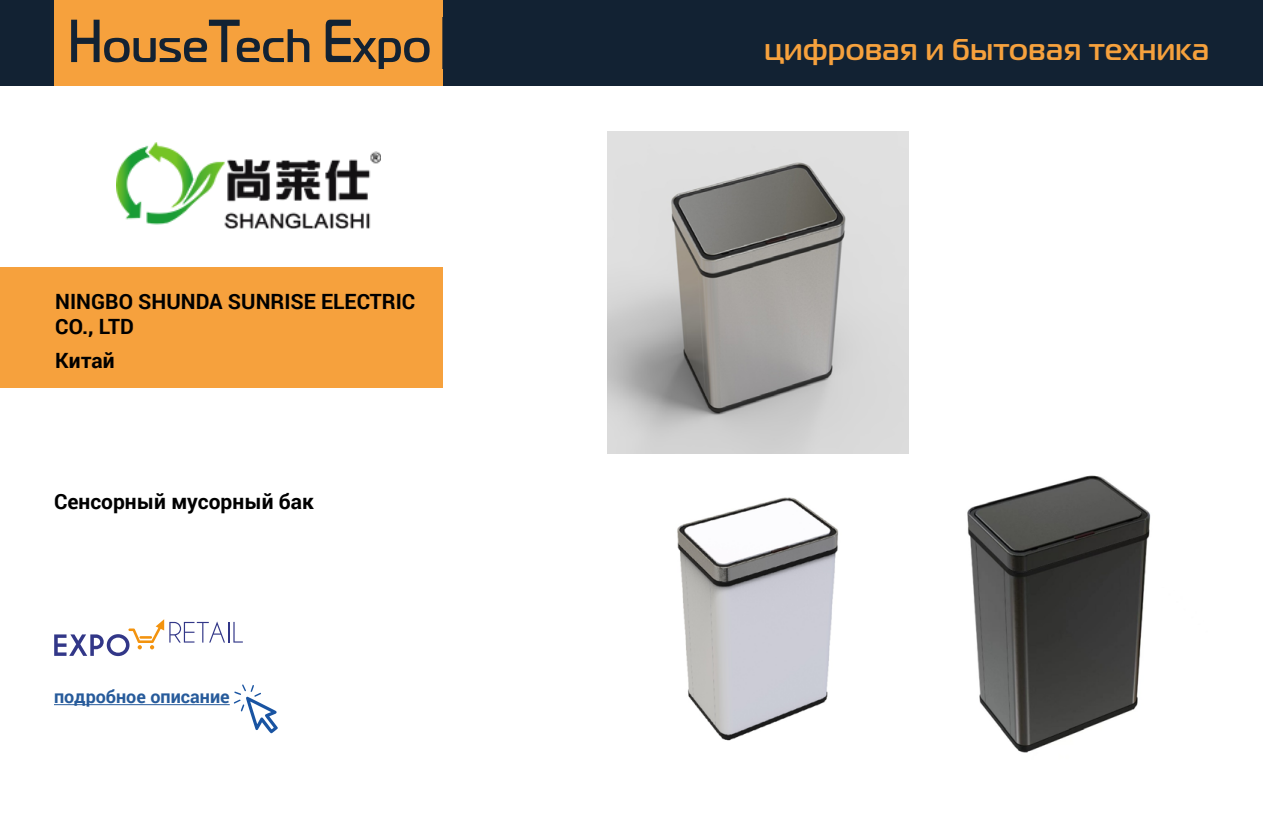
<style>
.page{position:relative;width:1263px;height:830px;background:#fff}
.page>*{position:absolute;margin:0;border:0;box-sizing:border-box;transform-origin:0 0}
.t1{font:500 30px "Magistral";letter-spacing:.02em;color:#f6a13d}
.t2{font:700 21px/25.2px "Roboto";color:#000}
.t3{font:700 18px "Roboto";color:#275b9b}
</style>
<div class="page">
<div style="left:0;top:0;width:1263px;height:85px;background:#122233"></div>
<div style="left:54px;top:69px;width:388px;height:16px;background:#f6a13d"></div>
<div style="left:54px;top:0;width:388px;height:16px;background:#f6a13d"></div>
<svg style="left:54px;top:16px;width:388px;height:53px"></svg>
<svg style="left:234px;top:684px;width:44px;height:49px"></svg>
<img style="left:116px;top:142px;width:264px;height:87px">
<div style="left:0;top:266px;width:442px;height:121px;background:#f6a13d"></div>
<hr style="left:54px;top:703px;width:176px;height:1px;background:#275b9b">
<svg style="left:54px;top:619px;width:189px;height:36px"></svg>
<img style="left:607px;top:132px;width:301px;height:321px">
<img style="left:677px;top:497px;width:162px;height:244px">
<img style="left:967px;top:475px;width:184px;height:278px">
<p class="t2" style="left:55px;top:287px;width:361px">NINGBO SHUNDA SUNRISE ELECTRIC<br>CO., LTD</p>
<p class="t2" style="left:55px;top:346px;width:61px">Китай</p>
<p class="t2" style="left:54px;top:488px;width:261px">Сенсорный мусорный бак</p>
<p class="t3" style="left:54px;top:684px;width:177px">подробное описание</p>
<h1 class="t1" style="left:764px;top:32px;width:446px">цифровая и бытовая техника</h1>
</div>
